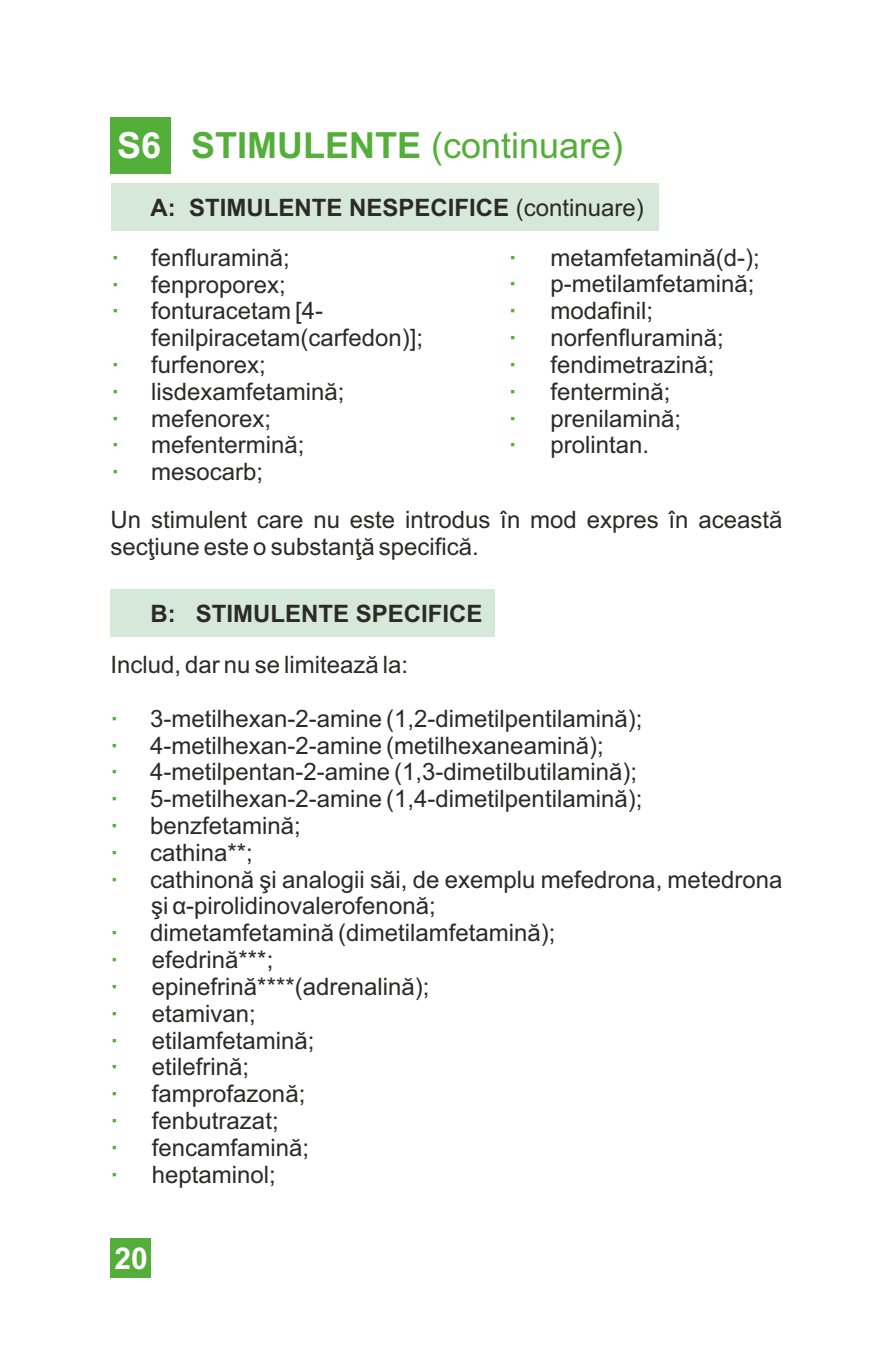
<style>
.page{position:relative;width:893px;height:1361px;background:#fff}
.page>*{position:absolute;margin:0;border:0;box-sizing:border-box;transform-origin:0 0}
.t1{font:36px "Arial";color:#54af3a}
.t2{font:700 30px "Arial";color:#fefefe}
.t3{font:24px/26.7px "Arial";color:#2b2a29}
.t4{font:700 24px "Arial";color:#2b2a29}
.s1{font-weight:700;color:#fefefe}
.s2{font-weight:700}
.s3{font-weight:400}
.s4{font-weight:700;color:#54af3a}
</style>
<div class="page">
<div style="left:111px;top:117px;width:60px;height:56px;background:#54af3a"></div>
<div style="left:111px;top:183px;width:547px;height:48px;background:#d6e9d8"></div>
<div style="left:111px;top:589px;width:384px;height:48px;background:#d6e9d8"></div>
<div style="left:111px;top:1238px;width:40px;height:40px;background:#54af3a"></div>
<h1 class="t1" style="left:117px;top:132px;width:508px"><span class="s1">S6</span> <span class="s2">STIMULENTE</span> (continuare)</h1>
<p class="t4" style="left:150px;top:199px;width:495px">A: STIMULENTE NESPECIFICE <span class="s3">(continuare)</span></p>
<p class="t3" style="left:111px;top:246px;width:180px"><span class="s4">·</span> fenfluramină;</p>
<p class="t3" style="left:111px;top:273px;width:176px"><span class="s4">·</span> fenproporex;</p>
<p class="t3" style="left:111px;top:300px;width:213px"><span class="s4">·</span> fonturacetam [4-</p>
<p class="t3" style="left:151px;top:326px;width:274px">fenilpiracetam(carfedon)];</p>
<p class="t3" style="left:111px;top:353px;width:156px"><span class="s4">·</span> furfenorex;</p>
<p class="t3" style="left:111px;top:380px;width:234px"><span class="s4">·</span> lisdexamfetamină;</p>
<p class="t3" style="left:111px;top:407px;width:161px"><span class="s4">·</span> mefenorex;</p>
<p class="t3" style="left:111px;top:434px;width:194px"><span class="s4">·</span> mefentermină;</p>
<p class="t3" style="left:111px;top:461px;width:153px"><span class="s4">·</span> mesocarb;</p>
<p class="t3" style="left:509px;top:246px;width:252px"><span class="s4">·</span> metamfetamină(d-); <span class="s4">·</span> p-metilamfetamină; <span class="s4">·</span> modafinil;<br><span class="s4">·</span> norfenfluramină;<br><span class="s4">·</span> fendimetrazină;<br><span class="s4">·</span> fentermină;<br><span class="s4">·</span> prenilamină;<br><span class="s4">·</span> prolintan.</p>
<p class="t3" style="left:111px;top:509px;width:673px">Un stimulent care nu este introdus în mod expres în această secţiune este o substanţă specifică.</p>
<p class="t4" style="left:150px;top:604px;width:334px">B: STIMULENTE SPECIFICE</p>
<p class="t3" style="left:111px;top:653px;width:299px">Includ, dar nu se limitează la:</p>
<p class="t3" style="left:111px;top:707px;width:533px"><span class="s4">·</span> 3-metilhexan-2-amine (1,2-dimetilpentilamină);</p>
<p class="t3" style="left:111px;top:734px;width:495px"><span class="s4">·</span> 4-metilhexan-2-amine (metilhexaneamină);</p>
<p class="t3" style="left:111px;top:761px;width:528px"><span class="s4">·</span> 4-metilpentan-2-amine (1,3-dimetilbutilamină);</p>
<p class="t3" style="left:111px;top:787px;width:533px"><span class="s4">·</span> 5-metilhexan-2-amine (1,4-dimetilpentilamină);</p>
<p class="t3" style="left:111px;top:814px;width:192px"><span class="s4">·</span> benzfetamină;</p>
<p class="t3" style="left:111px;top:841px;width:144px"><span class="s4">·</span> cathina**;</p>
<p class="t3" style="left:111px;top:868px;width:673px"><span class="s4">·</span> cathinonă şi analogii săi, de exemplu mefedrona, metedrona</p>
<p class="t3" style="left:151px;top:895px;width:286px">şi α-pirolidinovalerofenonă;</p>
<p class="t3" style="left:111px;top:921px;width:447px"><span class="s4">·</span> dimetamfetamină (dimetilamfetamină);</p>
<p class="t3" style="left:111px;top:948px;width:164px"><span class="s4">·</span> efedrină***;</p>
<p class="t3" style="left:111px;top:975px;width:320px"><span class="s4">·</span> epinefrină****(adrenalină);</p>
<p class="t3" style="left:111px;top:1002px;width:147px"><span class="s4">·</span> etamivan;</p>
<p class="t3" style="left:111px;top:1029px;width:206px"><span class="s4">·</span> etilamfetamină;</p>
<p class="t3" style="left:111px;top:1056px;width:140px"><span class="s4">·</span> etilefrină;</p>
<p class="t3" style="left:111px;top:1082px;width:196px"><span class="s4">·</span> famprofazonă;</p>
<p class="t3" style="left:111px;top:1109px;width:170px"><span class="s4">·</span> fenbutrazat;</p>
<p class="t3" style="left:111px;top:1136px;width:200px"><span class="s4">·</span> fencamfamină;</p>
<p class="t3" style="left:111px;top:1163px;width:167px"><span class="s4">·</span> heptaminol;</p>
<p class="t2" style="left:114px;top:1247px;width:35px">20</p>
</div>
